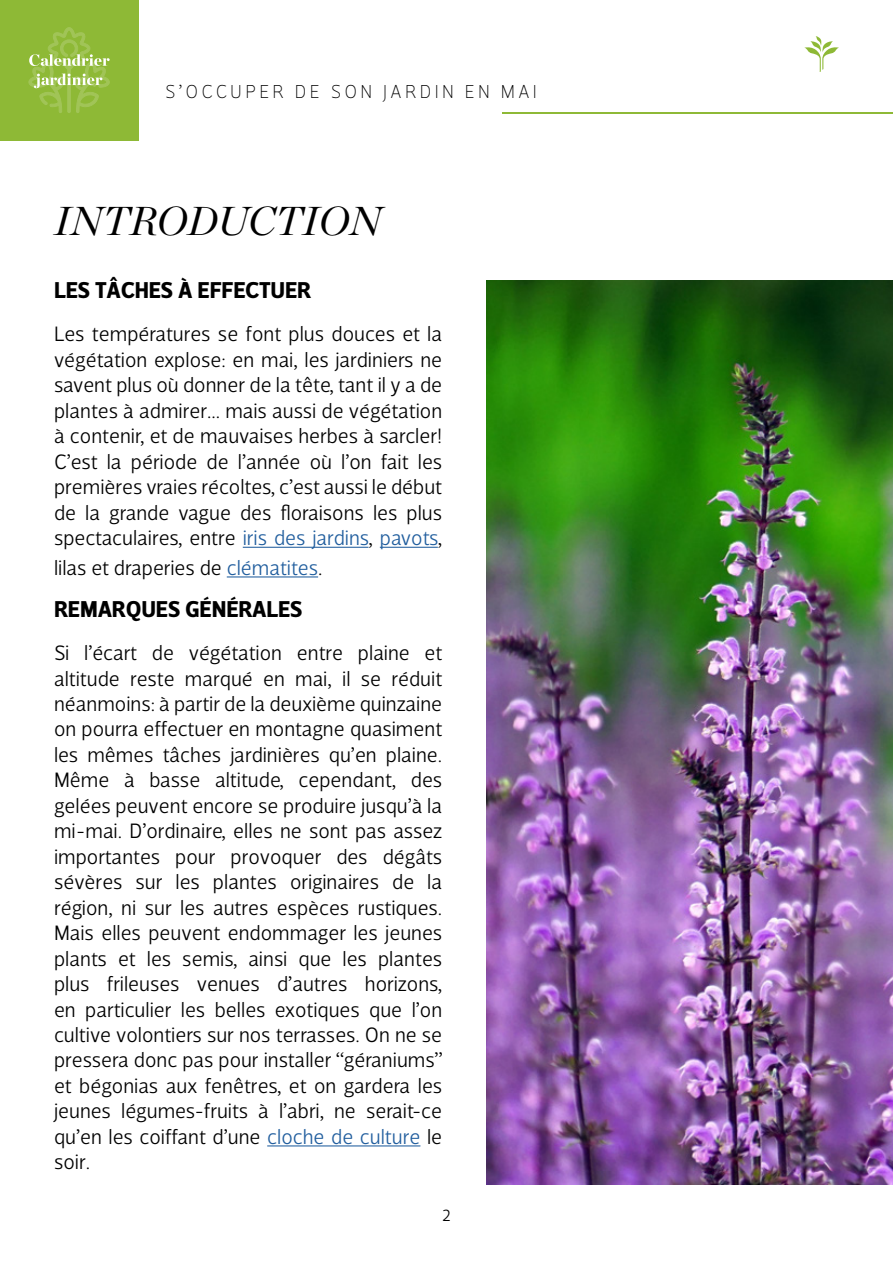
<style>
.page{position:relative;width:893px;height:1263px;background:#fff}
.page>*{position:absolute;margin:0;border:0;box-sizing:border-box;transform-origin:0 0}
.t1{font:italic 40.35px "Chronicle Display";color:#000}
.t2{font:700 23.4px "Velino Sans";letter-spacing:-.01em;color:#000}
.t3{font:300 21.15px/25.5px "Velino Sans";color:#000;text-align:justify}
.t4{font:100 19.05px "Velino Sans";letter-spacing:.175em;color:#000}
.t5{font:300 16.5px "Velino Sans";color:#000}
.s1{color:#215e9e}
</style>
<div class="page">
<div style="left:0;top:0;width:138px;height:141px;background:#8eb936"></div>
<hr style="left:502px;top:112px;width:391px;height:1px;background:#8eb936">
<svg style="left:804px;top:36px;width:35px;height:36px"></svg>
<svg style="left:28px;top:27px;width:82px;height:86px"></svg>
<img style="left:487px;top:280px;width:406px;height:904px">
<hr style="left:243px;top:547px;width:125px;height:1px;background:#215e9e">
<hr style="left:380px;top:547px;width:58px;height:1px;background:#215e9e">
<hr style="left:227px;top:576px;width:91px;height:1px;background:#215e9e">
<hr style="left:267px;top:1145px;width:153px;height:1px;background:#215e9e">
<p class="t4" style="left:165px;top:81px;width:373px">S’OCCUPER DE SON JARDIN EN MAI</p>
<h1 class="t1" style="left:54px;top:189px;width:329px">INTRODUCTION</h1>
<p class="t2" style="left:54px;top:276px;width:259px">LES TÂCHES À EFFECTUER</p>
<p class="t3" style="left:54px;top:322px;width:390px">Les températures se font plus douces et la végétation explose: en mai, les jardiniers ne savent plus où donner de la tête, tant il y a de plantes à admirer... mais aussi de végétation à contenir, et de mauvaises herbes à sarcler!<br>C’est la période de l’année où l’on fait les premières vraies récoltes, c’est aussi le début de la grande vague des floraisons les plus spectaculaires, entre <span class="s1">iris des jardins</span>, <span class="s1">pavots</span>,</p>
<p class="t3" style="left:54px;top:555px;width:270px">lilas et draperies de <span class="s1">clématites</span>.</p>
<p class="t2" style="left:54px;top:594px;width:250px">REMARQUES GÉNÉRALES</p>
<p class="t3" style="left:54px;top:640px;width:390px">Si l’écart de végétation entre plaine et altitude reste marqué en mai, il se réduit néanmoins: à partir de la deuxième quinzaine on pourra effectuer en montagne quasiment les mêmes tâches jardinières qu’en plaine.<br>Même à basse altitude, cependant, des gelées peuvent encore se produire jusqu’à la mi-mai. D’ordinaire, elles ne sont pas assez importantes pour provoquer des dégâts sévères sur les plantes originaires de la région, ni sur les autres espèces rustiques.<br>Mais elles peuvent endommager les jeunes plants et les semis, ainsi que les plantes plus frileuses venues d’autres horizons, en particulier les belles exotiques que l’on cultive volontiers sur nos terrasses. On ne se pressera donc pas pour installer “géraniums” et bégonias aux fenêtres, et on gardera les jeunes légumes-fruits à l’abri, ne serait-ce qu’en les coiffant d’une <span class="s1">cloche de culture</span> le soir.</p>
<p class="t5" style="left:442px;top:1206px;width:10px">2</p>
</div>
